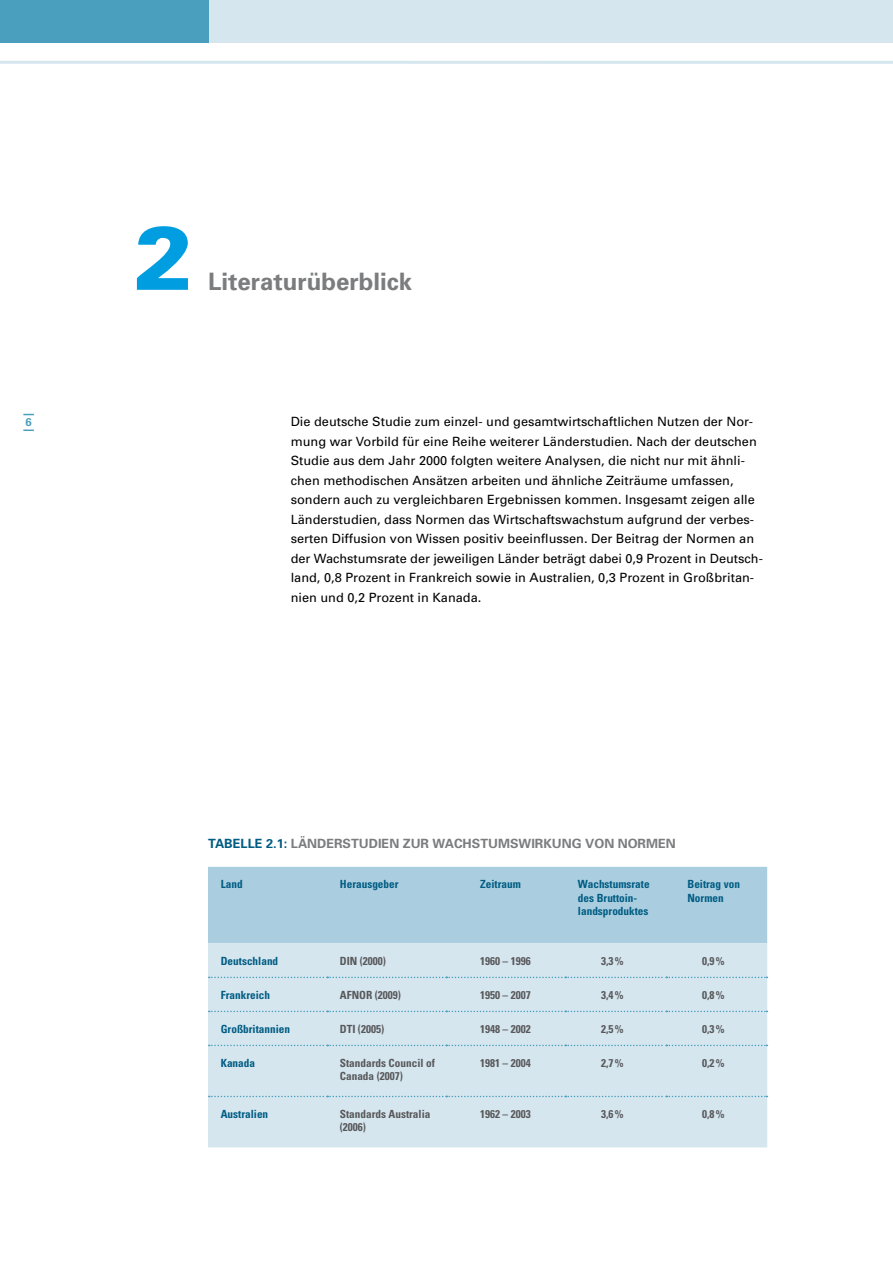
<style>
.page{position:relative;width:893px;height:1263px;background:#fff}
.page>*{position:absolute;margin:0;border:0;box-sizing:border-box;transform-origin:0 0}
.t1{font:900 90px "Univers";color:#009ee0}
.t2{font:700 24px "Univers";color:#7b7c7e}
.t3{font:12.75px/19.5px "Univers";color:#000}
.t4{font:700 12.75px "Univers";color:#7b7c7e}
.t5{font:700 12.75px "Univers";color:#005c83}
.t6{font:700 condensed 11.25px/13.5px "Univers";color:#58585a}
.t7{font:700 condensed 11.25px/13.5px "Univers";color:#005c83}
.t8{font:700 11.25px "Univers";color:#4a9fbf}
.s1{color:#005c83}
</style>
<div class="page">
<div style="left:0;top:0;width:893px;height:43px;background:#d5e6ef"></div>
<div style="left:0;top:0;width:208px;height:43px;background:#4a9fbf"></div>
<svg style="left:23px;top:429px;width:11px;height:2px"></svg>
<hr style="left:0;top:61px;width:893px;height:3px;background:#d5e6ef">
<div style="left:208px;top:867px;width:559px;height:76px;background:#aacedf"></div>
<div style="left:208px;top:943px;width:559px;height:204px;background:#d5e6ef"></div>
<svg style="left:209px;top:977px;width:558px;height:1px"></svg>
<svg style="left:209px;top:1011px;width:558px;height:1px"></svg>
<svg style="left:209px;top:1045px;width:558px;height:1px"></svg>
<svg style="left:209px;top:1096px;width:558px;height:1px"></svg>
<h1 class="t1" style="left:134px;top:202px;width:62px">2</h1>
<h2 class="t2" style="left:208px;top:266px;width:206px">LITERATURÜBERBLICK</h2>
<p class="t8" style="left:26px;top:415px;width:8px">6</p>
<p class="t3" style="left:291px;top:412px;width:474px">Die deutsche Studie zum einzel- und gesamtwirtschaftlichen Nutzen der Nor&shy;mung war Vorbild für eine Reihe weiterer Länderstudien. Nach der deutschen Studie aus dem Jahr 2000 folgten weitere Analysen, die nicht nur mit ähnli&shy;chen methodischen Ansätzen arbeiten und ähnliche Zeiträume umfassen, sondern auch zu vergleichbaren Ergebnissen kommen. Insgesamt zeigen alle Länderstudien, dass Normen das Wirtschaftswachstum aufgrund der verbes&shy;serten Diffusion von Wissen positiv beeinflussen. Der Beitrag der Normen an der Wachstumsrate der jeweiligen Länder beträgt dabei 0,9 Prozent in Deutsch&shy;land, 0,8 Prozent in Frankreich sowie in Australien, 0,3 Prozent in Großbritan&shy;nien und 0,2 Prozent in Kanada.</p>
<p class="t5" style="left:208px;top:835px;width:16px">TABELLE</p>
<p class="t4" style="left:266px;top:835px;width:51px"><span class="s1">2.1:</span> LÄNDE</p>
<p class="t4" style="left:334px;top:835px;width:18px">RSTUDIEN</p>
<p class="t4" style="left:403px;top:835px;width:79px">ZU R WACHSTUMSWI</p>
<p class="t4" style="left:535px;top:835px;width:19px">RKUN</p>
<p class="t4" style="left:572px;top:835px;width:85px">G VON NORMEN</p>
<p class="t7" style="left:221px;top:877px;width:23px">Land</p>
<p class="t7" style="left:340px;top:877px;width:60px">Herausgeber</p>
<p class="t7" style="left:480px;top:877px;width:42px">Zeitraum</p>
<p class="t7" style="left:578px;top:877px;width:73px">Wachstumsrate des Bruttoin&shy;landsproduktes</p>
<p class="t7" style="left:687px;top:877px;width:54px">Beitrag von<br>Normen</p>
<p class="t7" style="left:221px;top:954px;width:59px">Deutschland</p>
<p class="t6" style="left:340px;top:954px;width:48px">DIN (2000)</p>
<p class="t6" style="left:480px;top:954px;width:52px">1960 – 1996</p>
<p class="t6" style="left:601px;top:954px;width:24px">3,3%</p>
<p class="t6" style="left:702px;top:954px;width:24px">0,9%</p>
<p class="t7" style="left:221px;top:988px;width:51px">Frankreich</p>
<p class="t6" style="left:340px;top:988px;width:63px">AFNOR (2009)</p>
<p class="t6" style="left:480px;top:988px;width:52px">1950 – 2007</p>
<p class="t6" style="left:601px;top:988px;width:24px">3,4%</p>
<p class="t6" style="left:702px;top:988px;width:24px">0,8%</p>
<p class="t7" style="left:221px;top:1022px;width:71px">Großbritannien</p>
<p class="t6" style="left:340px;top:1022px;width:46px">DTI (2005)</p>
<p class="t6" style="left:480px;top:1022px;width:52px">1948 – 2002</p>
<p class="t6" style="left:601px;top:1022px;width:24px">2,5%</p>
<p class="t6" style="left:702px;top:1022px;width:24px">0,3%</p>
<p class="t7" style="left:221px;top:1056px;width:36px">Kanada</p>
<p class="t6" style="left:340px;top:1056px;width:97px">Standards Council of<br>Canada (2007)</p>
<p class="t6" style="left:480px;top:1056px;width:52px">1981 – 2004</p>
<p class="t6" style="left:601px;top:1056px;width:24px">2,7%</p>
<p class="t6" style="left:702px;top:1056px;width:24px">0,2%</p>
<p class="t7" style="left:221px;top:1107px;width:49px">Australien</p>
<p class="t6" style="left:340px;top:1107px;width:92px">Standards Australia (2006)</p>
<p class="t6" style="left:480px;top:1107px;width:52px">1962 – 2003</p>
<p class="t6" style="left:601px;top:1107px;width:24px">3,6%</p>
<p class="t6" style="left:702px;top:1107px;width:24px">0,8%</p>
</div>
